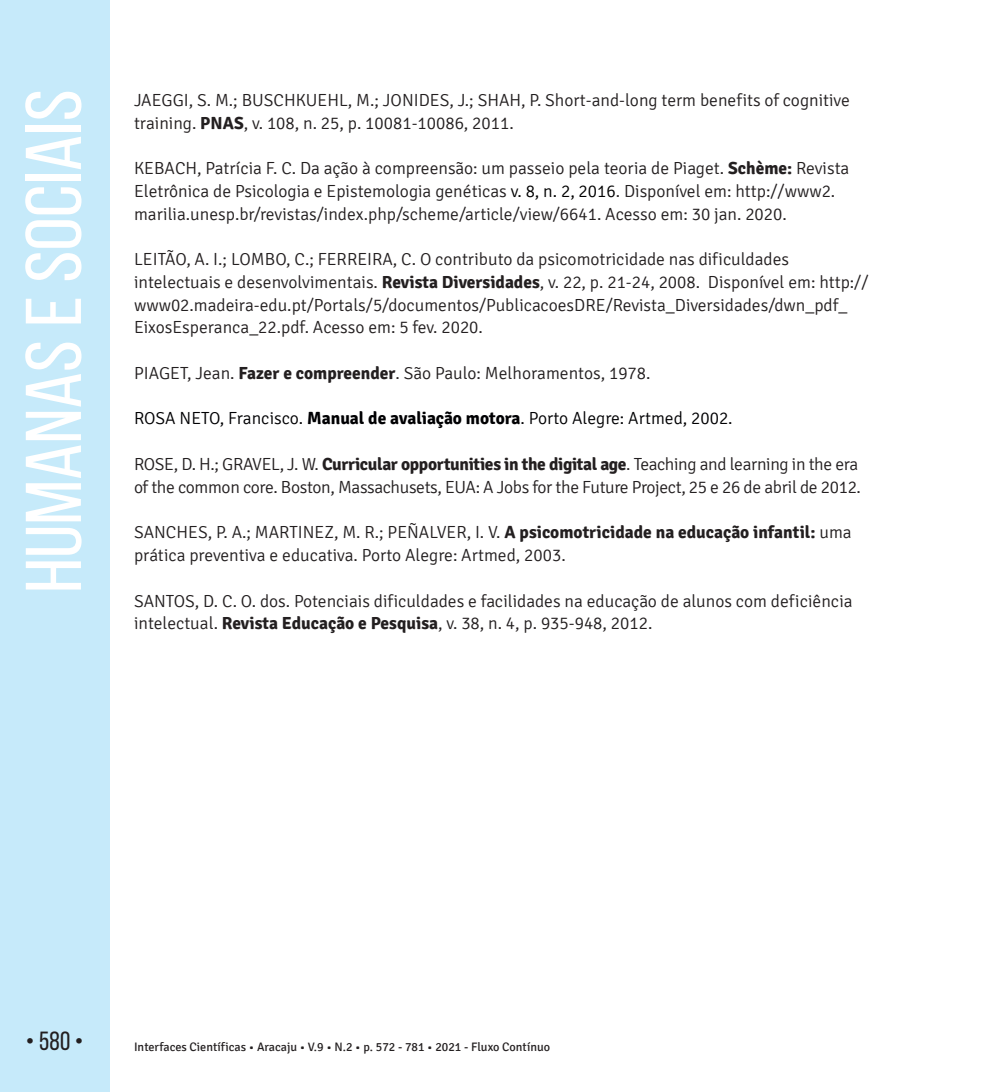
<style>
.page{position:relative;width:993px;height:1092px;background:#fff}
.page>*{position:absolute;margin:0;border:0;box-sizing:border-box;transform-origin:0 0}
.t1{font:78.75px "Bebas Neue";color:#fff;scale:1.09 1}
.t2{font:26.25px "Bebas Neue";color:#231f20}
.t3{font:300 17.5px/22.8px "Signika";color:#231f20}
.t4{font:300 17.5px/22.8px "Signika";letter-spacing:-.02em;color:#231f20}
.t5{font:300 17.5px "Signika";color:#000003}
.t6{font:12.25px "Signika";color:#231f20}
.s1{font-weight:700}
.s2{color:#000001}
</style>
<div class="page">
<div style="left:0;top:0;width:109px;height:1091px;background:#c6eafa"></div>
<h1 class="t1" style="left:11px;top:593px;width:463px;rotate:-90deg">Humanas e Sociais</h1>
<p class="t3" style="left:134px;top:89px;width:717px">JAEGGI, S. M.; BUSCHKUEHL, M.; JONIDES, J.; SHAH, P. Short-and-long term benefits of cognitive training. <span class="s1">PNAS</span>, v. 108, n. 25, p. 10081-10086, 2011.</p>
<p class="t3" style="left:134px;top:157px;width:716px">KEBACH, Patrícia F. C. Da ação à compreensão: um passeio pela teoria de Piaget. <span class="s1">Schème:</span> Revista<br>Eletrônica de Psicologia e Epistemologia genéticas <span class="s2">v. 8, n. 2, 2016</span>. Disponível em: http://www2. marilia.unesp.br/revistas/index.php/scheme/article/view/6641. Acesso em: 30 jan. 2020.</p>
<p class="t3" style="left:134px;top:248px;width:735px">LEITÃO, A. I.; LOMBO, C.; FERREIRA, C. O contributo da psicomotricidade nas dificuldades intelectuais e desenvolvimentais. <span class="s1">Revista Diversidades</span>, v. 22, p. 21-24, 2008. Disponível em: http:// www02.madeira-edu.pt/Portals/5/documentos/PublicacoesDRE/Revista_Diversidades/dwn_pdf_ EixosEsperanca_22.pdf. Acesso em: 5 fev. 2020.</p>
<p class="t3" style="left:134px;top:362px;width:518px">PIAGET, Jean. <span class="s1">Fazer e compreender</span>. São Paulo: Melhoramentos, 1978.</p>
<p class="t5" style="left:134px;top:409px;width:600px">ROSA NETO, Francisco. <span class="s1">Manual de avaliação motora</span>. Porto Alegre: Artmed, 2002.</p>
<p class="t4" style="left:134px;top:453px;width:728px">ROSE, D. H.; GRAVEL, J. W. <span class="s1">Curricular opportunities in the digital age</span>. Teaching and learning in the era of the common core. Boston, Massachusets, EUA: A Jobs for the Future Project, 25 e 26 de abril de 2012.</p>
<p class="t3" style="left:134px;top:521px;width:718px">SANCHES, P. A.; MARTINEZ, M. R.; PEÑALVER, I. V. <span class="s1">A psicomotricidade na educação infantil:</span> uma prática preventiva e educativa. Porto Alegre: Artmed, 2003.</p>
<p class="t3" style="left:134px;top:589px;width:719px">SANTOS, D. C. O. dos. Potenciais dificuldades e facilidades na educação de alunos com deficiência intelectual. <span class="s1">Revista Educação e Pesquisa</span>, v. 38, n. 4, p. 935-948, 2012.</p>
<h2 class="t2" style="left:26px;top:1026px;width:59px">• 580 •</h2>
<p class="t6" style="left:134px;top:1040px;width:417px">Interfaces Científicas • Aracaju • V.9 • N.2 • p. 572 - 781 • 2021 - Fluxo Contínuo</p>
</div>
